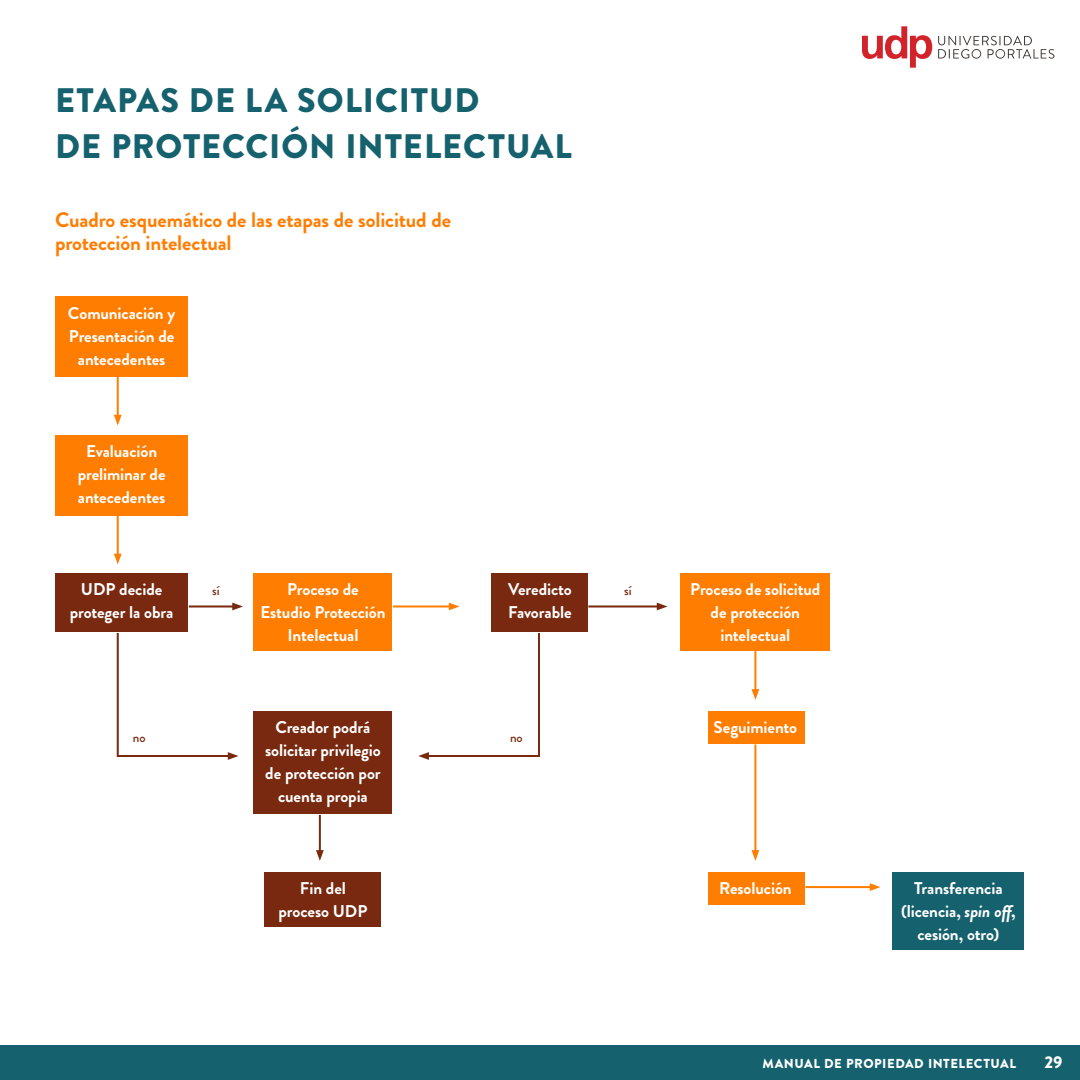
<style>
.page{position:relative;width:1080px;height:1080px;background:#fff}
.page>*{position:absolute;margin:0;border:0;box-sizing:border-box;transform-origin:0 0}
.t1{font:900 34px/46px "Brandon Grotesque";letter-spacing:.03em;color:#15616d}
.t2{font:700 21px/23px "Brandon Grotesque";letter-spacing:-.005em;color:#ff7d00}
.t3{font:700 17px/23px "Brandon Grotesque";letter-spacing:-.005em;color:#fff;text-align:center}
.t4{font:900 17px "Brandon Grotesque";color:#fff}
.t5{font:900 13px "Brandon Grotesque";letter-spacing:.04em;color:#fff}
.t6{font:500 13px "Brandon Grotesque";letter-spacing:-.005em;color:#78290f}
.s1{font-style:italic}
</style>
<div class="page">
<div style="left:0;top:1046px;width:1080px;height:34px;background:#15616d"></div>
<svg style="left:862px;top:26px;width:70px;height:42px"></svg>
<svg style="left:938px;top:36px;width:116px;height:23px"></svg>
<div style="left:491px;top:573px;width:96px;height:59px;background:#78290f"></div>
<div style="left:708px;top:711px;width:96px;height:33px;background:#ff7d00"></div>
<div style="left:708px;top:872px;width:96px;height:32px;background:#ff7d00"></div>
<div style="left:680px;top:573px;width:150px;height:77px;background:#ff7d00"></div>
<div style="left:893px;top:872px;width:131px;height:77px;background:#15616d"></div>
<div style="left:253px;top:711px;width:139px;height:103px;background:#78290f"></div>
<div style="left:264px;top:872px;width:117px;height:55px;background:#78290f"></div>
<div style="left:253px;top:573px;width:139px;height:77px;background:#ff7d00"></div>
<div style="left:56px;top:573px;width:132px;height:59px;background:#78290f"></div>
<div style="left:56px;top:435px;width:132px;height:81px;background:#ff7d00"></div>
<div style="left:56px;top:296px;width:132px;height:81px;background:#ff7d00"></div>
<hr style="left:117px;top:377px;width:2px;height:42px;background:#ff7d00">
<svg style="left:114px;top:415px;width:8px;height:11px"></svg>
<hr style="left:117px;top:516px;width:2px;height:41px;background:#ff7d00">
<svg style="left:114px;top:554px;width:8px;height:10px"></svg>
<hr style="left:189px;top:606px;width:47px;height:2px;background:#78290f">
<svg style="left:232px;top:603px;width:11px;height:7px"></svg>
<hr style="left:393px;top:606px;width:60px;height:2px;background:#ff7d00">
<svg style="left:449px;top:603px;width:11px;height:7px"></svg>
<hr style="left:588px;top:606px;width:73px;height:2px;background:#78290f">
<svg style="left:657px;top:603px;width:11px;height:7px"></svg>
<hr style="left:806px;top:886px;width:68px;height:2px;background:#ff7d00">
<svg style="left:870px;top:883px;width:10px;height:8px"></svg>
<hr style="left:319px;top:815px;width:2px;height:39px;background:#78290f">
<svg style="left:316px;top:850px;width:8px;height:11px"></svg>
<hr style="left:754px;top:651px;width:2px;height:42px;background:#ff7d00">
<svg style="left:752px;top:689px;width:7px;height:11px"></svg>
<hr style="left:754px;top:744px;width:2px;height:110px;background:#ff7d00">
<svg style="left:752px;top:850px;width:7px;height:11px"></svg>
<svg style="left:116px;top:633px;width:122px;height:127px"></svg>
<svg style="left:418px;top:633px;width:122px;height:127px"></svg>
<h1 class="t1" style="left:55px;top:78px;width:518px">ETAPAS DE LA SOLICITUD<br>DE PROTECCIÓN INTELECTUAL</h1>
<p class="t2" style="left:55px;top:209px;width:398px">Cuadro esquemático de las etapas de solicitud de protección intelectual</p>
<p class="t3" style="left:68px;top:302px;width:109px">Comunicación y<br>Presentación de antecedentes</p>
<p class="t3" style="left:78px;top:440px;width:89px">Evaluación preliminar de antecedentes</p>
<p class="t3" style="left:70px;top:578px;width:105px">UDP decide proteger la obra</p>
<p class="t3" style="left:508px;top:578px;width:65px;text-align:left">Veredicto<br>Favorable</p>
<p class="t3" style="left:690px;top:578px;width:132px">Proceso de solicitud de protección intelectual</p>
<p class="t3" style="left:260px;top:578px;width:127px">Proceso de<br>Estudio Protección<br>Intelectual</p>
<p class="t6" style="left:212px;top:581px;width:9px">sí</p>
<p class="t6" style="left:624px;top:581px;width:9px">sí</p>
<p class="t3" style="left:265px;top:716px;width:117px">Creador podrá solicitar privilegio de protección por cuenta propia</p>
<p class="t6" style="left:133px;top:729px;width:14px">no</p>
<p class="t6" style="left:510px;top:729px;width:14px">no</p>
<p class="t3" style="left:279px;top:877px;width:90px">Fin del proceso UDP</p>
<p class="t3" style="left:714px;top:716px;width:85px">Seguimiento</p>
<p class="t3" style="left:719px;top:877px;width:74px">Resolución</p>
<p class="t3" style="left:901px;top:877px;width:116px">Transferencia (licencia, <span class="s1">spin off</span>, cesión, otro)</p>
<p class="t5" style="left:763px;top:1055px;width:255px">MANUAL DE PROPIEDAD INTELECTUAL</p>
<p class="t4" style="left:1044px;top:1050px;width:20px">29</p>
</div>
